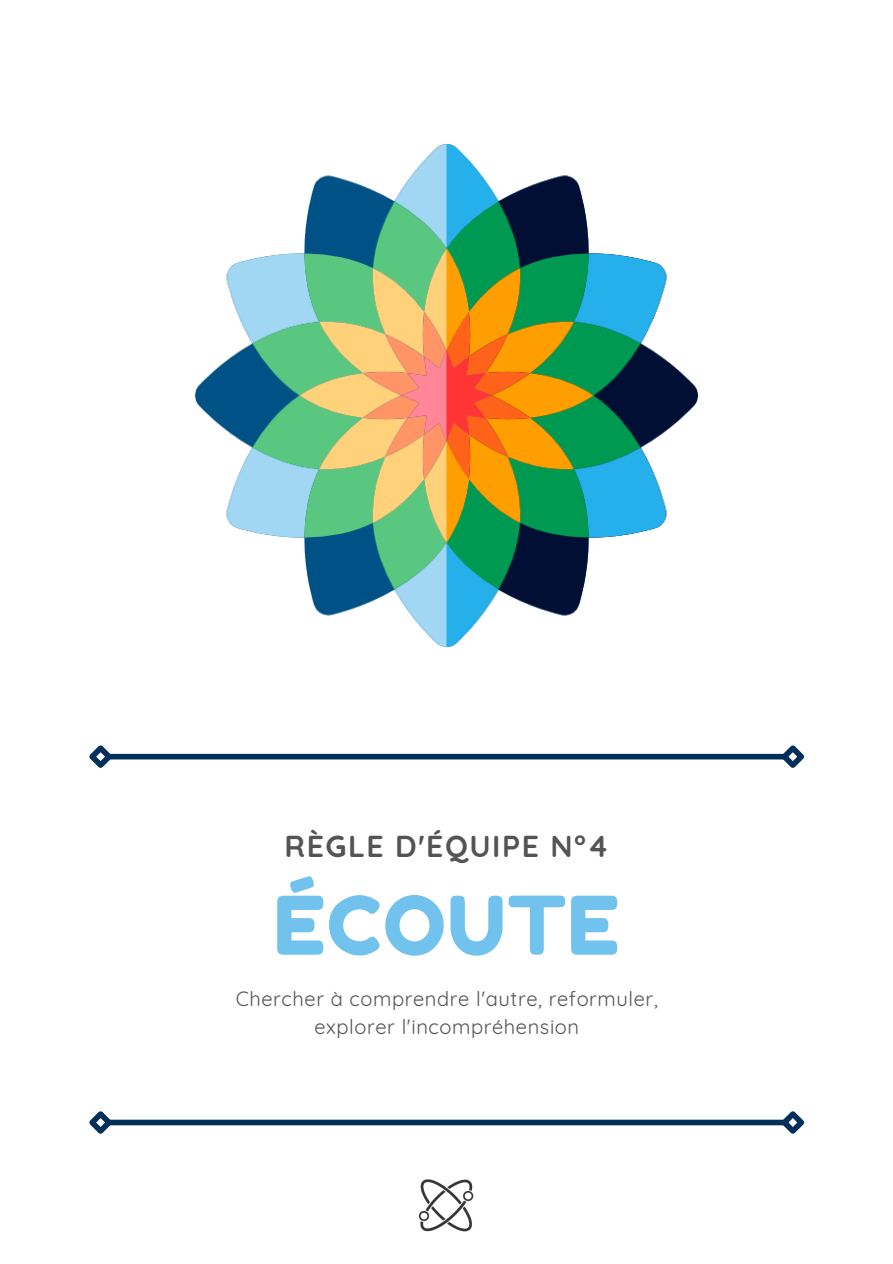
<style>
.page{position:relative;width:893px;height:1264px;background:#fff}
.page>*{position:absolute;margin:0;border:0;box-sizing:border-box;transform-origin:0 0}
.t1{font:80.55px "Fredoka One";letter-spacing:.02em;color:#71c3ee}
.t2{font:700 30.15px "Quicksand";letter-spacing:.05em;color:#545454}
.t3{font:20.1px "Quicksand";letter-spacing:.03em;color:#545454}
</style>
<div class="page">
<div style="left:109px;top:753px;width:675px;height:6px;background:#002f5a"></div>
<svg style="left:89px;top:745px;width:28px;height:23px"></svg>
<svg style="left:776px;top:745px;width:28px;height:23px"></svg>
<div style="left:109px;top:1119px;width:675px;height:6px;background:#002f5a"></div>
<svg style="left:89px;top:1111px;width:28px;height:23px"></svg>
<svg style="left:776px;top:1111px;width:28px;height:23px"></svg>
<img style="left:196px;top:144px;width:501px;height:502px">
<img style="left:418px;top:1179px;width:56px;height:53px">
<p class="t2" style="left:284px;top:827px;width:326px">RÈGLE D'ÉQUIPE N°4</p>
<p class="t1" style="left:274px;top:876px;width:347px">ÉCOUTE</p>
<p class="t3" style="left:236px;top:985px;width:423px">Chercher à comprendre l'autre, reformuler,</p>
<p class="t3" style="left:314px;top:1014px;width:266px">explorer l'incompréhension</p>
</div>
